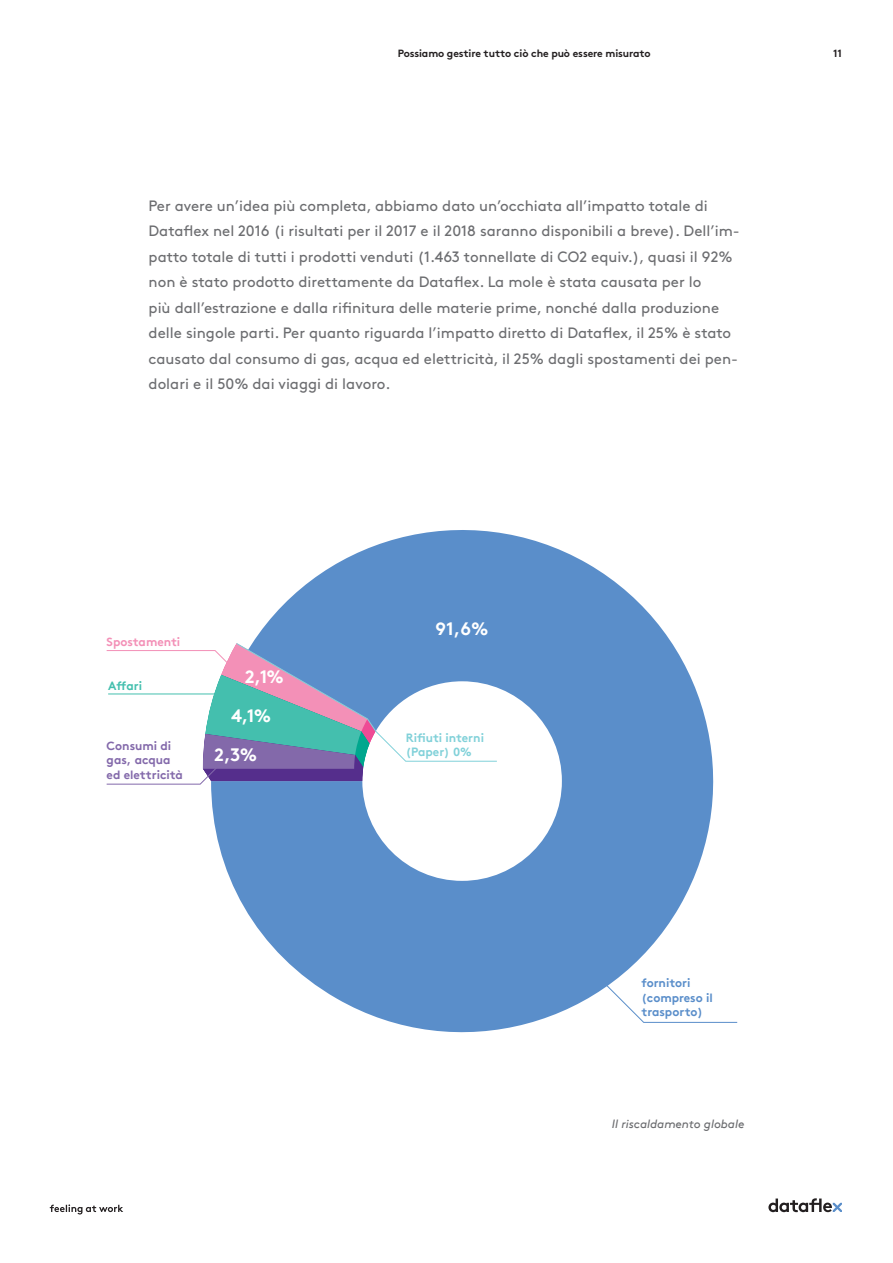
<style>
.page{position:relative;width:893px;height:1263px;background:#fff}
.page>*{position:absolute;margin:0;border:0;box-sizing:border-box;transform-origin:0 0}
.t1{font:700 18px "Brown Pro TT";color:#fff}
.Broodtekst_grijs{font:15px/25.5px "Brown";color:#6c6d70}
.t2{font:700 12px/14.4px "Brown Pro TT";color:#8369aa}
.t3{font:700 12px/14.4px "Brown Pro TT";color:#5a8eca}
.t4{font:700 12px/14.4px "Brown Pro TT";color:#81d1d9}
.Productkaart{font:italic 12px "Brown Pro TT";color:#6c6d70}
.t5{font:700 12px "Brown Pro TT";color:#f390b7}
.t6{font:700 12px "Brown Pro TT";color:#44bfae}
.t7{font:700 10.5px "Brown";letter-spacing:-.01em;color:#231f20}
</style>
<div class="page">
<svg style="left:211px;top:530px;width:503px;height:503px;fill:#5a8eca"></svg>
<svg style="left:595px;top:973px;width:143px;height:50px"></svg>
<svg style="left:106px;top:642px;width:392px;height:143px"></svg>
<svg style="left:768px;top:1198px;width:74px;height:14px"></svg>
<svg style="left:50px;top:1204px;width:73px;height:10px"></svg>
<p class="t7" style="left:398px;top:45px;width:255px">Possiamo gestire tutto ciò che può essere misurato</p>
<p class="t7" style="left:833px;top:45px;width:10px">11</p>
<p class="Broodtekst_grijs" style="left:149px;top:191px;width:593px">Per avere un’idea più completa, abbiamo dato un’occhiata all’impatto totale di Dataflex nel 2016 (i risultati per il 2017 e il 2018 saranno disponibili a breve). Dell’im&shy;patto totale di tutti i prodotti venduti (1.463 tonnellate di CO2 equiv.), quasi il 92% non è stato prodotto direttamente da Dataflex. La mole è stata causata per lo<br>più dall’estrazione e dalla rifinitura delle materie prime, nonché dalla produzione delle singole parti. Per quanto riguarda l’impatto diretto di Dataflex, il 25% è stato causato dal consumo di gas, acqua ed elettricità, il 25% dagli spostamenti dei pen&shy;dolari e il 50% dai viaggi di lavoro.</p>
<p class="t5" style="left:107px;top:632px;width:75px">Spostamenti</p>
<p class="t6" style="left:108px;top:676px;width:35px">Affari</p>
<p class="t2" style="left:107px;top:737px;width:78px">Consumi di gas, acqua ed elettricità</p>
<p class="t1" style="left:245px;top:662px;width:41px">2,1%</p>
<p class="t1" style="left:231px;top:701px;width:42px">4,1%</p>
<p class="t1" style="left:214px;top:740px;width:44px">2,3%</p>
<p class="t1" style="left:436px;top:614px;width:55px">91,6%</p>
<p class="t4" style="left:406px;top:729px;width:80px">Rifiuti interni (Paper) 0%</p>
<p class="t3" style="left:641px;top:975px;width:73px">fornitori (compreso il trasporto)</p>
<p class="Productkaart" style="left:612px;top:1115px;width:134px">Il riscaldamento globale</p>
</div>
